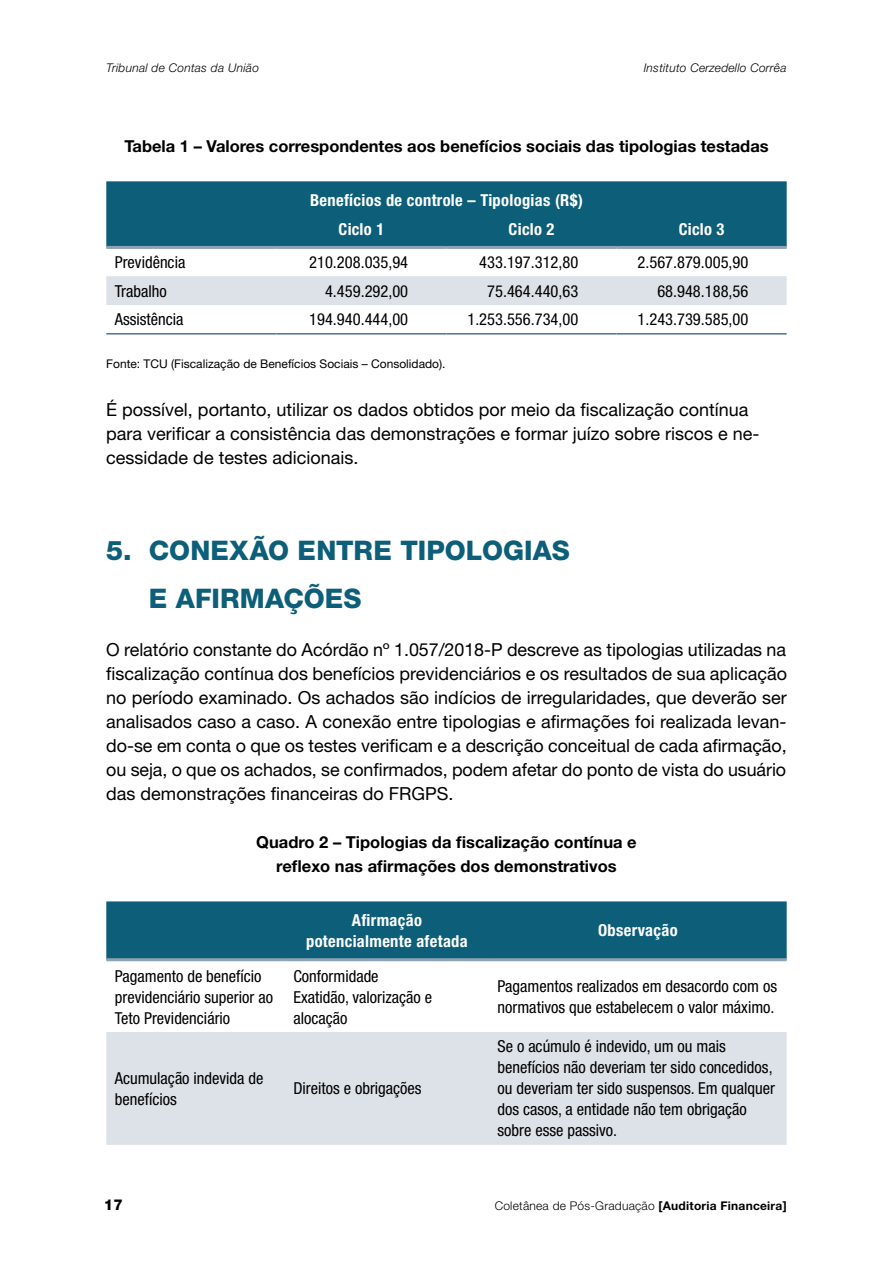
<style>
.page{position:relative;width:893px;height:1263px;background:#fff}
.page>*{position:absolute;margin:0;border:0;box-sizing:border-box;transform-origin:0 0}
.t1{font:800 27px/48px "Helvetica Neue LT Std";letter-spacing:.005em;color:#0c5e79}
.t2{font:18px/24px "Helvetica Neue LT Std";color:#000}
.t3{font:condensed 16.5px/21px "Helvetica Neue LT Std";color:#000}
.t4{font:700 16.5px/24px "Helvetica Neue LT Std";color:#000;text-align:center}
.t5{font:700 condensed 16.5px/28.8px "Helvetica Neue LT Std";letter-spacing:.02em;color:#fff}
.t6{font:800 15px "Helvetica Neue LT Std";color:#000}
.t7{font:12px "Helvetica Neue LT Std";color:#000}
.t8{font:italic 300 12px "Helvetica Neue LT Std";letter-spacing:.02em;color:#000}
.t9{font:300 12px "Helvetica Neue LT Std";letter-spacing:.02em;color:#000}
.s1{font-weight:700}
</style>
<div class="page">
<div style="left:106px;top:181px;width:681px;height:65px;background:#0c5e79"></div>
<div style="left:106px;top:276px;width:681px;height:29px;background:#dde2e8"></div>
<hr style="left:106px;top:246px;width:170px;height:3px;background:#90a3b6">
<hr style="left:276px;top:246px;width:170px;height:3px;background:#90a3b6">
<hr style="left:446px;top:246px;width:171px;height:3px;background:#90a3b6">
<hr style="left:617px;top:246px;width:170px;height:3px;background:#90a3b6">
<hr style="left:106px;top:333px;width:170px;height:2px;background:#4a768f">
<hr style="left:276px;top:333px;width:170px;height:2px;background:#4a768f">
<hr style="left:446px;top:333px;width:171px;height:2px;background:#4a768f">
<hr style="left:617px;top:333px;width:170px;height:2px;background:#4a768f">
<div style="left:106px;top:901px;width:681px;height:57px;background:#0c5e79"></div>
<svg style="left:106px;top:961px;width:681px;height:1px"></svg>
<div style="left:106px;top:1032px;width:681px;height:113px;background:#dde2e8"></div>
<hr style="left:106px;top:958px;width:179px;height:3px;background:#90a3b6">
<hr style="left:285px;top:958px;width:204px;height:3px;background:#90a3b6">
<hr style="left:489px;top:958px;width:298px;height:3px;background:#90a3b6">
<p class="t8" style="left:106px;top:61px;width:154px">Tribunal de Contas da União</p>
<p class="t8" style="left:644px;top:61px;width:144px">Instituto Cerzedello Corrêa</p>
<p class="t4" style="left:124px;top:133px;width:646px">Tabela 1 – Valores correspondentes aos benefícios sociais das tipologias testadas</p>
<p class="t5" style="left:338px;top:185px;width:246px;text-indent:-28px">Benefícios de controle – Tipologias (R$)<br>Ciclo 1</p>
<p class="t5" style="left:509px;top:214px;width:47px">Ciclo 2</p>
<p class="t5" style="left:679px;top:214px;width:47px">Ciclo 3</p>
<p class="t3" style="left:115px;top:251px;width:72px">Previdência</p>
<p class="t3" style="left:309px;top:251px;width:100px">210.208.035,94</p>
<p class="t3" style="left:479px;top:251px;width:100px">433.197.312,80</p>
<p class="t3" style="left:637px;top:251px;width:112px">2.567.879.005,90</p>
<p class="t3" style="left:115px;top:280px;width:53px">Trabalho</p>
<p class="t3" style="left:325px;top:280px;width:85px">4.459.292,00</p>
<p class="t3" style="left:487px;top:280px;width:93px">75.464.440,63</p>
<p class="t3" style="left:657px;top:280px;width:93px">68.948.188,56</p>
<p class="t3" style="left:115px;top:309px;width:70px">Assistência</p>
<p class="t3" style="left:309px;top:309px;width:100px">194.940.444,00</p>
<p class="t3" style="left:467px;top:309px;width:112px">1.253.556.734,00</p>
<p class="t3" style="left:637px;top:309px;width:112px">1.243.739.585,00</p>
<p class="t7" style="left:106px;top:356px;width:341px">Fonte: TCU (Fiscalização de Benefícios Sociais – Consolidado).</p>
<p class="t2" style="left:106px;top:397px;width:655px">É possível, portanto, utilizar os dados obtidos por meio da fiscalização contínua para verificar a consistência das demonstrações e formar juízo sobre riscos e ne&shy;cessidade de testes adicionais.</p>
<h1 class="t1" style="left:149px;top:526px;width:423px;text-indent:-43px">5. CONEXÃO ENTRE TIPOLOGIAS<br>E AFIRMAÇÕES</h1>
<p class="t2" style="left:106px;top:637px;width:682px;text-align:justify">O relatório constante do Acórdão nº 1.057/2018-P descreve as tipologias utilizadas na fiscalização contínua dos benefícios previdenciários e os resultados de sua aplicação no período examinado. Os achados são indícios de irregularidades, que deverão ser analisados caso a caso. A conexão entre tipologias e afirmações foi realizada levan&shy;do-se em conta o que os testes verificam e a descrição conceitual de cada afirmação, ou seja, o que os achados, se confirmados, podem afetar do ponto de vista do usuário das demonstrações financeiras do FRGPS.</p>
<p class="t4" style="left:256px;top:829px;width:382px">Quadro 2 – Tipologias da fiscalização contínua e reflexo nas afirmações dos demonstrativos</p>
<p class="t5" style="left:306px;top:909px;width:163px;line-height:21px;text-align:center">Afirmação potencialmente afetada</p>
<p class="t5" style="left:598px;top:916px;width:81px">Observação</p>
<p class="t3" style="left:115px;top:965px;width:160px">Pagamento de benefício previdenciário superior ao<br>Teto Previdenciário</p>
<p class="t3" style="left:293px;top:965px;width:140px">Conformidade<br>Exatidão, valorização e alocação</p>
<p class="t3" style="left:497px;top:976px;width:281px">Pagamentos realizados em desacordo com os normativos que estabelecem o valor máximo.</p>
<p class="t3" style="left:115px;top:1067px;width:150px">Acumulação indevida de benefícios</p>
<p class="t3" style="left:293px;top:1078px;width:130px">Direitos e obrigações</p>
<p class="t3" style="left:497px;top:1036px;width:279px">Se o acúmulo é indevido, um ou mais benefícios não deveriam ter sido concedidos, ou deveriam ter sido suspensos. Em qualquer dos casos, a entidade não tem obrigação sobre esse passivo.</p>
<p class="t6" style="left:104px;top:1195px;width:20px">17</p>
<p class="t9" style="left:495px;top:1198px;width:293px">Coletânea de Pós-Graduação <span class="s1">[Auditoria Financeira]</span></p>
</div>
